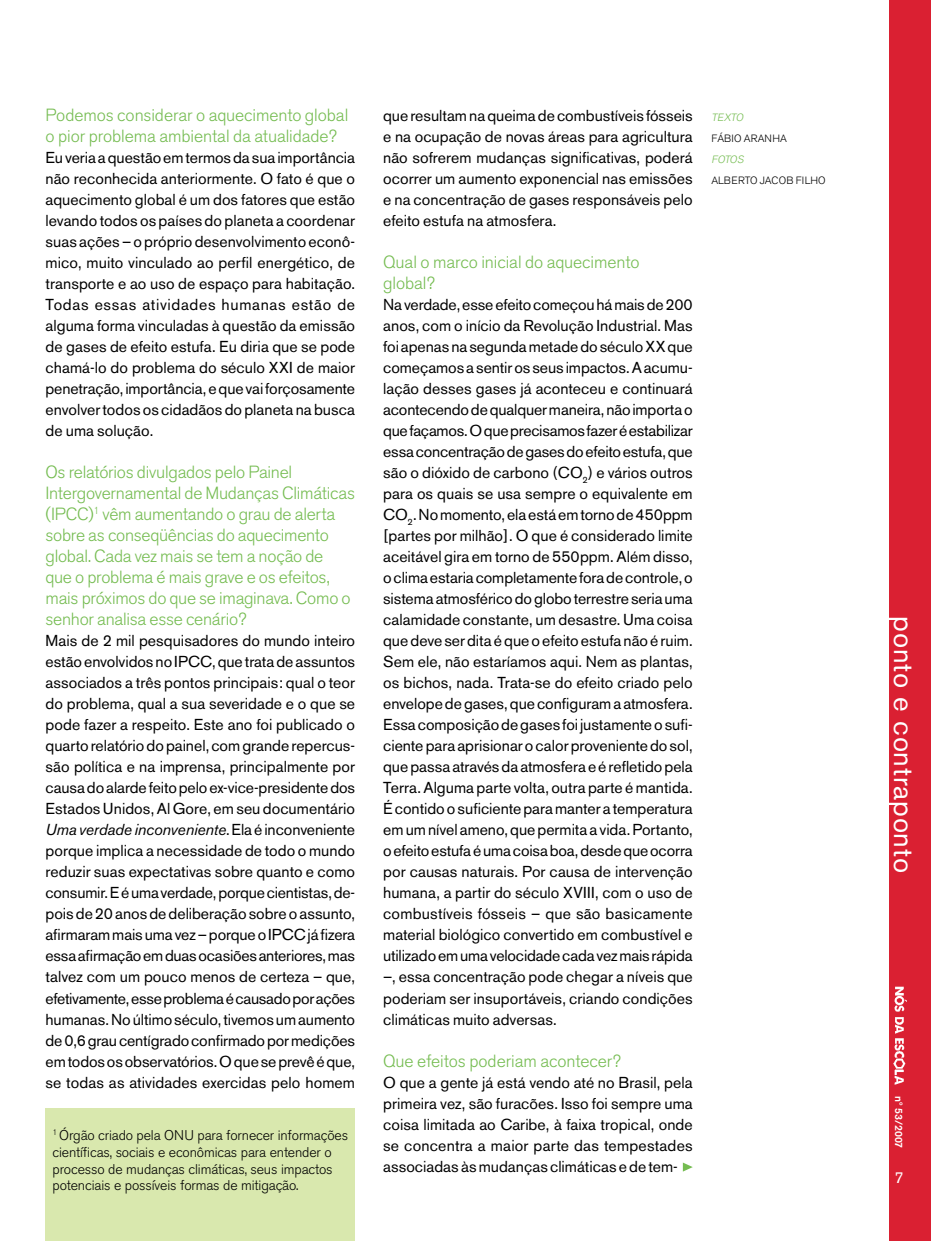
<style>
.page{position:relative;width:931px;height:1241px;background:#fff}
.page>*{position:absolute;margin:0;border:0;box-sizing:border-box;transform-origin:0 0}
.t1{font:28px "Akzidenz Grotesk BE";letter-spacing:.025em;color:#fff}
.t2{font:300 17.5px/21px "Akzidenz Grotesk BE";letter-spacing:-.015em;color:#75bc51}
.t3{font:15.75px/21px "Akzidenz Grotesk BE";letter-spacing:.005em;color:#000;text-align:justify}
.t4{font:300 14px/16.8px "Akzidenz Grotesk BE";letter-spacing:-.01em;color:#000}
.t5{font:300 10.5px "Akzidenz Grotesk BE";color:#000}
.t6{font:italic 300 10.5px "Akzidenz Grotesk BE";color:#75bc51}
.t7{font:500 10.5px "Akzidenz Grotesk BE";color:#fff}
.s1{font-style:italic}
</style>
<div class="page">
<div style="left:46px;top:1108px;width:309px;height:132px;background:#d9e8ae"></div>
<svg style="left:682px;top:1162px;width:10px;height:9px"></svg>
<div style="left:888px;top:0;width:42px;height:1240px;background:#da2032"></div>
<img style="left:893px;top:986px;width:13px;height:97px">
<p class="t2" style="left:46px;top:105px;width:304px">Podemos considerar o aquecimento global o pior problema ambiental da atualidade?</p>
<p class="t3" style="left:46px;top:147px;width:311px">Eu veria a questão em termos da sua importância não reconhecida anteriormente. O fato é que o aquecimento global é um dos fatores que estão levando todos os países do planeta a coordenar suas ações – o próprio desenvolvimento econô&shy;mico, muito vinculado ao perfil energético, de transporte e ao uso de espaço para habitação.<br>Todas essas atividades humanas estão de alguma forma vinculadas à questão da emissão de gases de efeito estufa. Eu diria que se pode chamá-lo do problema do século XXI de maior penetração, importância, e que vai forçosamente envolver todos os cidadãos do planeta na busca de uma solução.</p>
<p class="t2" style="left:45px;top:462px;width:311px">Os relatórios divulgados pelo Painel<br>I ntergovernamental de M udanças Climáticas (IPCC</p>
<p class="t2" style="left:46px;top:504px;width:306px;text-indent:43px">)<sup>1</sup> vêm aumentando o grau de alerta sobre as conseqüências do aquecimento global. Cada vez mais se tem a noção de que o problema é mais grave e os efeitos, mais próximos do que se imaginava. Como o senhor analisa esse cenário?</p>
<p class="t3" style="left:46px;top:630px;width:311px">Mais de 2 mil pesquisadores do mundo inteiro estão envolvidos no IPCC, que trata de assuntos associados a três pontos principais: qual o teor do problema, qual a sua severidade e o que se pode fazer a respeito. Este ano foi publicado o quarto relatório do painel, com grande repercus&shy;são política e na imprensa, principalmente por causa do alarde feito pelo ex-vice-presidente dos Estados Unidos, Al Gore, em seu documentário <span class="s1">Uma verdade inconveniente</span>. Ela é inconveniente porque implica a necessidade de todo o mundo reduzir suas expectativas sobre quanto e como consumir. E é uma verdade, porque cientistas, de&shy;pois de 20 anos de deliberação sobre o assunto, afirmaram mais uma vez – porque o IPCC já fizera essa afirmação em duas ocasiões anteriores, mas talvez com um pouco menos de certeza – que, efetivamente, esse problema é causado por ações humanas. No último século, tivemos um aumento de 0,6 grau centígrado confirmado por medições em todos os observatórios. O que se prevê é que, se todas as atividades exercidas pelo homem</p>
<p class="t4" style="left:52px;top:1126px;width:122px"><sup>1</sup> Órgão criado pela ONU</p>
<p class="t4" style="left:52px;top:1126px;width:297px;text-indent:145px">para fornecer informações científicas, sociais e econômicas para entender o processo de mudanças climáticas, seus impactos potenciais e possíveis formas de mitigação.</p>
<p class="t3" style="left:383px;top:105px;width:311px">que resultam na queima de combustíveis fósseis e na ocupação de novas áreas para agricultura não sofrerem mudanças significativas, poderá ocorrer um aumento exponencial nas emissões e na concentração de gases responsáveis pelo efeito estufa na atmosfera.</p>
<p class="t2" style="left:383px;top:252px;width:258px">Qual o marco inicial do aquecimento global?</p>
<p class="t3" style="left:383px;top:294px;width:311px">Na verdade, esse efeito começou há mais de 200 anos, com o início da Revolução Industrial. Mas foi apenas na segunda metade do século XX que começamos a sentir os seus impactos. A acumu&shy;lação desses gases já aconteceu e continuará acontecendo de qualquer maneira, não importa o que façamos. O que precisamos fazer é estabilizar essa concentração de gases do efeito estufa, que são o dióxido de carbono (CO<sub>2</sub>) e vários outros para os quais se usa sempre o equivalente em CO<sub>2</sub>. No momento, ela está em torno de 450ppm [partes por milhão]. O que é considerado limite aceitável gira em torno de 550ppm. Além disso, o clima estaria completamente fora de controle, o sistema atmosférico do globo terrestre seria uma calamidade constante, um desastre. Uma coisa que deve ser dita é que o efeito estufa não é ruim.<br>Sem ele, não estaríamos aqui. Nem as plantas, os bichos, nada. Trata-se do efeito criado pelo envelope de gases, que configuram a atmosfera.<br>Essa composição de gases foi justamente o sufi&shy;ciente para aprisionar o calor proveniente do sol, que passa através da atmosfera e é refletido pela Terra. Alguma parte volta, outra parte é mantida.<br>É contido o suficiente para manter a temperatura em um nível ameno, que permita a vida. Portanto, o efeito estufa é uma coisa boa, desde que ocorra por causas naturais. Por causa de intervenção humana, a partir do século XVIII, com o uso de combustíveis fósseis – que são basicamente material biológico convertido em combustível e utilizado em uma velocidade cada vez mais rápida –, essa concentração pode chegar a níveis que poderiam ser insuportáveis, criando condições climáticas muito adversas.</p>
<p class="t2" style="left:383px;top:1050px;width:239px">Que efeitos poderiam acontecer?</p>
<p class="t3" style="left:383px;top:1071px;width:311px">O que a gente já está vendo até no Brasil, pela primeira vez, são furacões. Isso foi sempre uma coisa limitada ao Caribe, à faixa tropical, onde se concentra a maior parte das tempestades associadas às mudanças climáticas e de tem-</p>
<p class="t6" style="left:711px;top:111px;width:27px">TEXTO</p>
<p class="t5" style="left:711px;top:132px;width:41px">FÁBIO ARAN</p>
<p class="t5" style="left:772px;top:132px;width:16px">HA</p>
<p class="t6" style="left:711px;top:153px;width:14px">FOTOS</p>
<p class="t5" style="left:711px;top:174px;width:116px">albe rto jacob filh o</p>
<h1 class="t1" style="left:920px;top:616px;width:258px;rotate:90deg">ponto e contraponto</h1>
<p class="t7" style="left:905px;top:1095px;width:54px;rotate:90deg">nº 53/2007</p>
</div>
